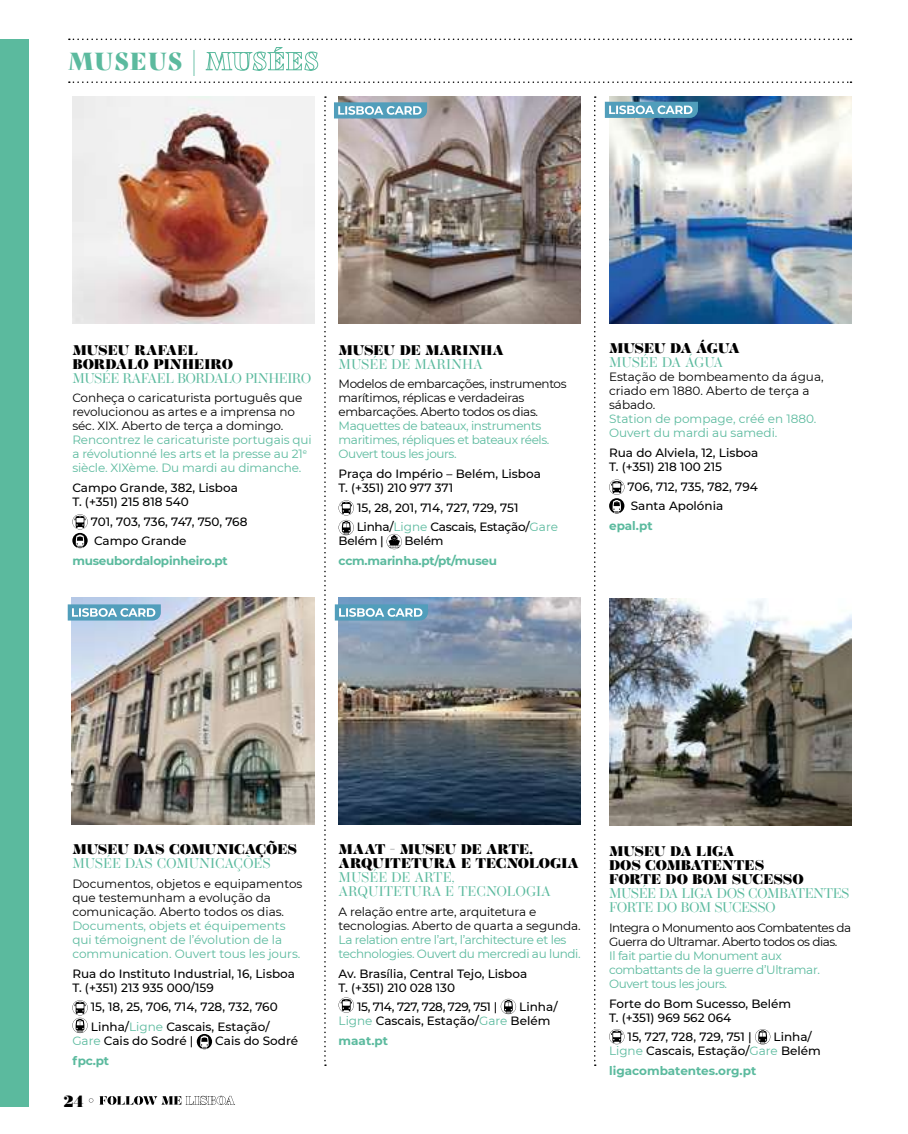
<style>
.page{position:relative;width:908px;height:1134px;background:#fff}
.page>*{position:absolute;margin:0;border:0;box-sizing:border-box;transform-origin:0 0}
.t1{font:24px "Bely Display";letter-spacing:.045em;color:#5bba9e}
.t2{font:900 16px "Operetta 12";color:#000}
.t3{font:900 14px/14px "Operetta 12";color:#000}
.t4{font:14px/14px "Operetta 12";letter-spacing:-.03em;color:#5bba9e}
.t5{font:14px/14px "Operetta 12";color:#5bba9e}
.t6{font:900 14px "Operetta 12";letter-spacing:-.04em;color:#000}
.t7{font:500 12px/14px "Montserrat";color:#000}
.t8{font:12px/14px "Montserrat";letter-spacing:-.02em;color:#5bba9e}
.t9{font:12px/14px "Montserrat";letter-spacing:-.01em;color:#000}
.t10{font:12px/14px "Montserrat";color:#5bba9e}
.t11{font:12px/14px "Montserrat";letter-spacing:-.03em;color:#000}
.t12{font:12px/14px "Montserrat";letter-spacing:-.04em;color:#000}
.t13{font:700 12px "Montserrat";letter-spacing:-.02em;color:#5bba9e}
.t14{font:500 12px/19.6px "Montserrat";letter-spacing:-.02em;color:#000}
.t15{font:500 12px "Montserrat";letter-spacing:-.03em;color:#000}
.t16{font:700 12px "Montserrat";color:#5bba9e}
.s1{font-weight:400;color:#5bba9e}
</style>
<div class="page">
<svg style="left:89px;top:1098px;width:4px;height:5px"></svg>
<svg style="left:99px;top:1096px;width:136px;height:9px"></svg>
<svg style="left:69px;top:81px;width:782px;height:2px"></svg>
<svg style="left:69px;top:39px;width:782px;height:1px"></svg>
<div style="left:0;top:39px;width:28px;height:1067px;background:#5bba9e"></div>
<img style="left:609px;top:598px;width:241px;height:227px">
<svg style="left:609px;top:1029px;width:15px;height:15px"></svg>
<svg style="left:755px;top:1029px;width:15px;height:16px"></svg>
<img style="left:338px;top:597px;width:242px;height:227px">
<svg style="left:338px;top:997px;width:16px;height:16px"></svg>
<svg style="left:500px;top:999px;width:16px;height:15px"></svg>
<svg style="left:334px;top:604px;width:94px;height:16px;background:#7bb4cb"></svg>
<svg style="left:324px;top:96px;width:2px;height:970px"></svg>
<svg style="left:594px;top:96px;width:1px;height:970px"></svg>
<svg style="left:72px;top:514px;width:16px;height:34px"></svg>
<img style="left:72px;top:96px;width:242px;height:227px">
<svg style="left:338px;top:500px;width:16px;height:35px"></svg>
<svg style="left:386px;top:534px;width:15px;height:15px"></svg>
<img style="left:338px;top:96px;width:242px;height:227px">
<svg style="left:334px;top:102px;width:93px;height:16px"></svg>
<img style="left:609px;top:96px;width:241px;height:227px">
<svg style="left:609px;top:479px;width:15px;height:35px"></svg>
<svg style="left:604px;top:102px;width:93px;height:16px"></svg>
<img style="left:72px;top:597px;width:242px;height:227px">
<svg style="left:72px;top:1000px;width:16px;height:33px"></svg>
<svg style="left:197px;top:1034px;width:15px;height:15px"></svg>
<svg style="left:68px;top:604px;width:93px;height:16px"></svg>
<h1 class="t1" style="left:68px;top:42px;width:251px">MUSEUS | MUSÉES</h1>
<p class="t3" style="left:72px;top:343px;width:162px">MUSEU RAFAEL<br>BORDALO PINHEIRO</p>
<p class="t4" style="left:72px;top:371px;width:240px">MUSÉE RAFAEL BORDALO PINHEIRO</p>
<p class="t9" style="left:72px;top:390px;width:231px">Conheça o caricaturista português que revolucionou as artes e a imprensa no séc. XIX. Aberto de terça a domingo.</p>
<p class="t8" style="left:72px;top:432px;width:241px">Rencontrez le caricaturiste portugais qui a révolutionné les arts et la presse au 21<sup>e </sup>siècle. XIXème. Du mardi au dimanche.</p>
<p class="t7" style="left:72px;top:480px;width:167px">Campo Grande, 382, Lisboa<br>T. (+351) 215 818 540</p>
<p class="t7" style="left:91px;top:511px;width:158px;line-height:19.6px">701, 703, 736, 747, 750, 768<br>Campo Grande</p>
<p class="t13" style="left:72px;top:552px;width:157px">museubordalopinheiro.pt</p>
<p class="t3" style="left:338px;top:343px;width:167px">MUSEU DE MARINHA</p>
<p class="t5" style="left:338px;top:357px;width:146px">MUSÉE DE MARINHA</p>
<p class="t11" style="left:338px;top:376px;width:229px">Modelos de embarcações, instrumentos marítimos, réplicas e verdadeiras embarcações. Aberto todos os dias.</p>
<p class="t8" style="left:338px;top:418px;width:212px">Maquettes de bateaux, instruments maritimes, répliques et bateaux réels.<br>Ouvert tous les jours.</p>
<p class="t7" style="left:338px;top:466px;width:204px">Praça do Império – Belém, Lisboa<br>T. (+351) 210 977 371</p>
<p class="t14" style="left:356px;top:497px;width:203px">15, 28, 201, 714, 727, 729, 751<br>Linha/<span class="s1">Ligne</span> Cascais, Estação/<span class="s1">Gare</span></p>
<p class="t7" style="left:338px;top:533px;width:47px">Belém |</p>
<p class="t7" style="left:404px;top:533px;width:40px">Belém</p>
<p class="t13" style="left:338px;top:552px;width:160px">ccm.marinha.pt/pt/museu</p>
<p class="t6" style="left:609px;top:340px;width:132px">MUSEU DA ÁGUA</p>
<p class="t4" style="left:609px;top:356px;width:116px">MUSÉE DA ÁGUA</p>
<p class="t9" style="left:609px;top:370px;width:216px">Estação de bombeamento da água, criado em 1880. Aberto de terça a sábado.</p>
<p class="t10" style="left:609px;top:412px;width:209px">Station de pompage, créé en 1880.<br>Ouvert du mardi au samedi.</p>
<p class="t7" style="left:609px;top:445px;width:151px">Rua do Alviela, 12, Lisboa<br>T. (+351) 218 100 215</p>
<p class="t7" style="left:627px;top:476px;width:132px;line-height:19.6px">706, 712, 735, 782, 794<br>Santa Apolónia</p>
<p class="t13" style="left:608px;top:517px;width:45px">epal.pt</p>
<p class="t3" style="left:72px;top:842px;width:226px">MUSEU DAS COMUNICAÇÕES</p>
<p class="t5" style="left:72px;top:856px;width:200px">MUSÉE DAS COMUNICAÇÕES</p>
<p class="t9" style="left:72px;top:876px;width:231px">Documentos, objetos e equipamentos que testemunham a evolução da comunicação. Aberto todos os dias.</p>
<p class="t10" style="left:72px;top:918px;width:229px">Documents, objets et équipements qui témoignent de l’évolution de la communication. Ouvert tous les jours.</p>
<p class="t7" style="left:72px;top:966px;width:224px">Rua do Instituto Industrial, 16, Lisboa<br>T. (+351) 213 935 000/159</p>
<p class="t7" style="left:91px;top:997px;width:188px;line-height:19.6px">15, 18, 25, 706, 714, 728, 732, 760<br>Linha/<span class="s1">Ligne</span> Cascais, Estação/</p>
<p class="t7" style="left:72px;top:1033px;width:123px"><span class="s1">Gare</span> Cais do Sodré |</p>
<p class="t7" style="left:215px;top:1033px;width:84px">Cais do Sodré</p>
<p class="t13" style="left:72px;top:1052px;width:38px">fpc.pt</p>
<h2 class="t2" style="left:64px;top:1091px;width:22px">24</h2>
<p class="t3" style="left:338px;top:842px;width:242px">MAAT - MUSEU DE ARTE,<br>ARQUITETURA E TECNOLOGIA</p>
<p class="t5" style="left:338px;top:870px;width:214px">MUSÉE DE ARTE,<br>ARQUITETURA E TECNOLOGIA</p>
<p class="t9" style="left:338px;top:904px;width:243px">A relação entre arte, arquitetura e tecnologias. Aberto de quarta a segunda.</p>
<p class="t8" style="left:338px;top:932px;width:243px">La relation entre l’art, l’architecture et les technologies. Ouvert du mercredi au lundi.</p>
<p class="t7" style="left:338px;top:966px;width:190px">Av. Brasília, Central Tejo, Lisboa<br>T. (+351) 210 028 130</p>
<p class="t15" style="left:357px;top:999px;width:142px">15, 714, 727, 728, 729, 751 |</p>
<p class="t7" style="left:338px;top:1000px;width:220px;text-indent:181px">Linha/<br><span class="s1">Ligne</span> Cascais, Estação/<span class="s1">Gare</span> Belém</p>
<p class="t13" style="left:338px;top:1032px;width:51px">maat.pt</p>
<p class="t3" style="left:609px;top:844px;width:196px">MUSEU DA LIGA<br>DOS COMBATENTES<br>FORTE DO BOM SUCESSO</p>
<p class="t4" style="left:609px;top:886px;width:242px">MUSÉE DA LIGA DOS COMBATENTES<br>FORTE DO BOM SUCESSO</p>
<p class="t12" style="left:609px;top:920px;width:243px">Integra o Monumento aos Combatentes da<br>Guerra do Ultramar. Aberto todos os dias.</p>
<p class="t8" style="left:609px;top:948px;width:212px">Il fait partie du Monument aux combattants de la guerre d’Ultramar.<br>Ouvert tous les jours.</p>
<p class="t7" style="left:609px;top:996px;width:184px">Forte do Bom Sucesso, Belém<br>T. (+351) 969 562 064</p>
<p class="t7" style="left:627px;top:1030px;width:126px">15, 727, 728, 729, 751 |</p>
<p class="t7" style="left:609px;top:1030px;width:213px;text-indent:164px">Linha/<br><span class="s1">Ligne</span> Cascais, Estação/<span class="s1">Gare</span> Belém</p>
<p class="t16" style="left:609px;top:1062px;width:148px">ligacombatentes.org.pt</p>
</div>
